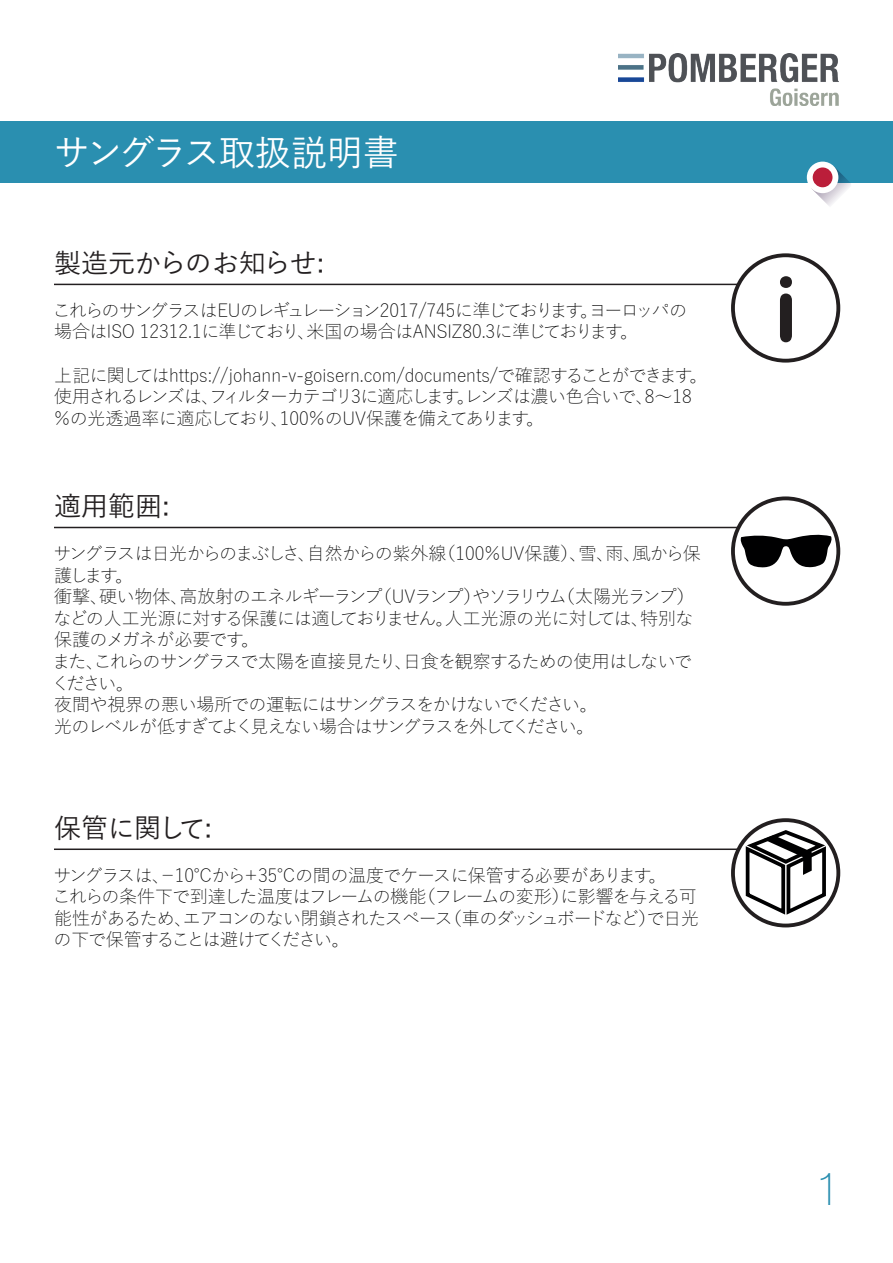
<style>
.page{position:relative;width:893px;height:1263px;background:#fff}
.page>*{position:absolute;margin:0;border:0;box-sizing:border-box;transform-origin:0 0}
.t1{font:90px "Arial Rounded MT Bold";color:#231f20}
.t2{font:100 condensed 45px "Helvetica Neue LT Std";color:#2a8fb0}
.t3{font:500 36px "Yu Gothic";letter-spacing:-.03em;color:#fff}
.t4{font:500 27px "Yu Gothic";letter-spacing:-.005em;color:#231f20}
.t5{font:300 18px/21.6px "Yu Gothic";letter-spacing:-.055em;color:#000001}
.t6{font:300 18px/21.6px "Yu Gothic";letter-spacing:-.035em;color:#000001}
</style>
<div class="page">
<div style="left:0;top:121px;width:893px;height:62px;background:#2a8fb0"></div>
<hr style="left:54px;top:284px;width:685px;height:1px;background:#231f20">
<hr style="left:54px;top:527px;width:685px;height:1px;background:#231f20">
<hr style="left:54px;top:848px;width:685px;height:2px;background:#231f20">
<div style="left:731px;top:496px;width:109px;height:110px;border:4px solid #231f20;border-radius:50%"></div>
<div style="left:731px;top:818px;width:109px;height:109px;border:4px solid #231f20;border-radius:50%"></div>
<svg style="left:742px;top:827px;width:88px;height:91px"></svg>
<div style="left:731px;top:253px;width:109px;height:110px;border:4px solid #231f20;border-radius:50%"></div>
<svg style="left:740px;top:534px;width:92px;height:34px"></svg>
<img style="left:618px;top:54px;width:221px;height:51px">
<svg style="left:811px;top:166px;width:40px;height:40px"></svg>
<div style="left:807px;top:162px;width:31px;height:31px;background:#fff;border-radius:16px"></div>
<div style="left:813px;top:167px;width:19px;height:20px;background:#bb1e3a;border-radius:50%"></div>
<h3 class="t3" style="left:54px;top:119px;width:347px">サングラス取扱説明書</h3>
<h3 class="t4" style="left:54px;top:238px;width:272px">製造元からのお知らせ:</h3>
<p class="t5" style="left:53px;top:297px;width:636px">これらのサングラスはEUのレギュレーション2017/745に準じております。ヨーロッパの場合はISO 12312.1に準じており、米国の場合はANSIZ80.3に準じております。</p>
<p class="t6" style="left:53px;top:362px;width:656px">上記に関してはhttps://johann-v-goisern.com/documents/で確認することができます。使用されるレンズは、フィルターカテゴリ3に適応します。レンズは濃い色合いで、8〜18％の光透過率に適応しており、100％のUV保護を備えてあります。</p>
<h3 class="t4" style="left:54px;top:481px;width:117px">適用範囲:</h3>
<p class="t5" style="left:52px;top:540px;width:650px">サングラスは日光からのまぶしさ、自然からの紫外線（100％UV保護）、雪、雨、風から保護します。<br>衝撃、硬い物体、高放射のエネルギーランプ（UVランプ）やソラリウム（太陽光ランプ）などの人工光源に対する保護には適しておりません。人工光源の光に対しては、特別な保護のメガネが必要です。<br>また、これらのサングラスで太陽を直接見たり、日食を観察するための使用はしないでください。<br>夜間や視界の悪い場所での運転にはサングラスをかけないでください。<br>光のレベルが低すぎてよく見えない場合はサングラスを外してください。</p>
<h3 class="t4" style="left:54px;top:803px;width:159px">保管に関して:</h3>
<p class="t5" style="left:53px;top:862px;width:648px">サングラスは、－10℃から＋35℃の間の温度でケースに保管する必要があります。<br>これらの条件下で到達した温度はフレームの機能（フレームの変形）に影響を与える可能性があるため、エアコンのない閉鎖されたスペース（車のダッシュボードなど）で日光の下で保管することは避けてください。</p>
<h1 class="t1" style="left:774px;top:256px;width:26px">i</h1>
<h2 class="t2" style="left:817px;top:1164px;width:23px">1</h2>
</div>
